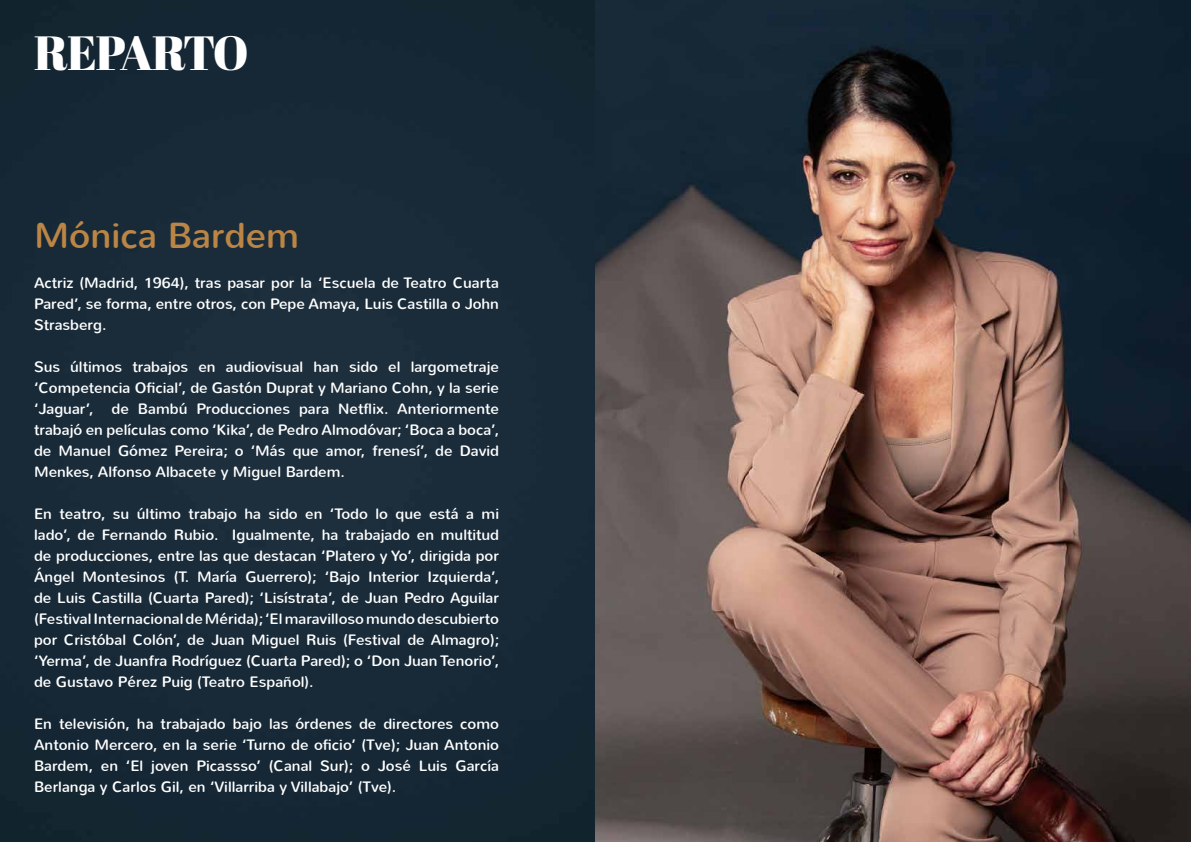
<style>
.page{position:relative;width:1191px;height:842px;background:#fff}
.page>*{position:absolute;margin:0;border:0;box-sizing:border-box;transform-origin:0 0}
.t1{font:48px "Abril Fatface";letter-spacing:-.04em;color:#fff}
.t2{font:36px "Nunito";color:#bb8545}
.t3{font:15px/21px "Nunito";color:#fff;text-align:justify}
</style>
<div class="page">
<img style="left:0;top:0;width:1191px;height:842px">
<h1 class="t1" style="left:34px;top:19px;width:216px">REPARTO</h1>
<h2 class="t2" style="left:34px;top:212px;width:266px">Mónica Bardem</h2>
<p class="t3" style="left:34px;top:272px;width:466px">Actriz (Madrid, 1964), tras pasar por la ‘Escuela de Teatro Cuarta Pared’, se forma, entre otros, con Pepe Amaya, Luis Castilla o John Strasberg.</p>
<p class="t3" style="left:34px;top:356px;width:467px">Sus últimos trabajos en audiovisual han sido el largometraje ‘Competencia Oficial’, de Gastón Duprat y Mariano Cohn, y la serie ‘Jaguar’, de Bambú Producciones para Netflix. Anteriormente trabajó en películas como ‘Kika’, de Pedro Almodóvar; ‘Boca a boca’, de Manuel Gómez Pereira; o ‘Más que amor, frenesí’, de David Menkes, Alfonso Albacete y Miguel Bardem.</p>
<p class="t3" style="left:34px;top:503px;width:467px">En teatro, su último trabajo ha sido en ‘Todo lo que está a mi lado’, de Fernando Rubio. Igualmente, ha trabajado en multitud de producciones, entre las que destacan ‘Platero y Yo’, dirigida por Ángel Montesinos (T. María Guerrero); ‘Bajo Interior Izquierda’, de Luis Castilla (Cuarta Pared); ‘Lisístrata’, de Juan Pedro Aguilar (Festival Internacional de Mérida); ‘El maravilloso mundo descubierto por Cristóbal Colón’, de Juan Miguel Ruis (Festival de Almagro); ‘Yerma’, de Juanfra Rodríguez (Cuarta Pared); o ‘Don Juan Tenorio’, de Gustavo Pérez Puig (Teatro Español).</p>
<p class="t3" style="left:34px;top:713px;width:466px">En televisión, ha trabajado bajo las órdenes de directores como Antonio Mercero, en la serie ‘Turno de oficio’ (Tve); Juan Antonio Bardem, en ‘El joven Picassso’ (Canal Sur); o José Luis García Berlanga y Carlos Gil, en ‘Villarriba y Villabajo’ (Tve).</p>
</div>
